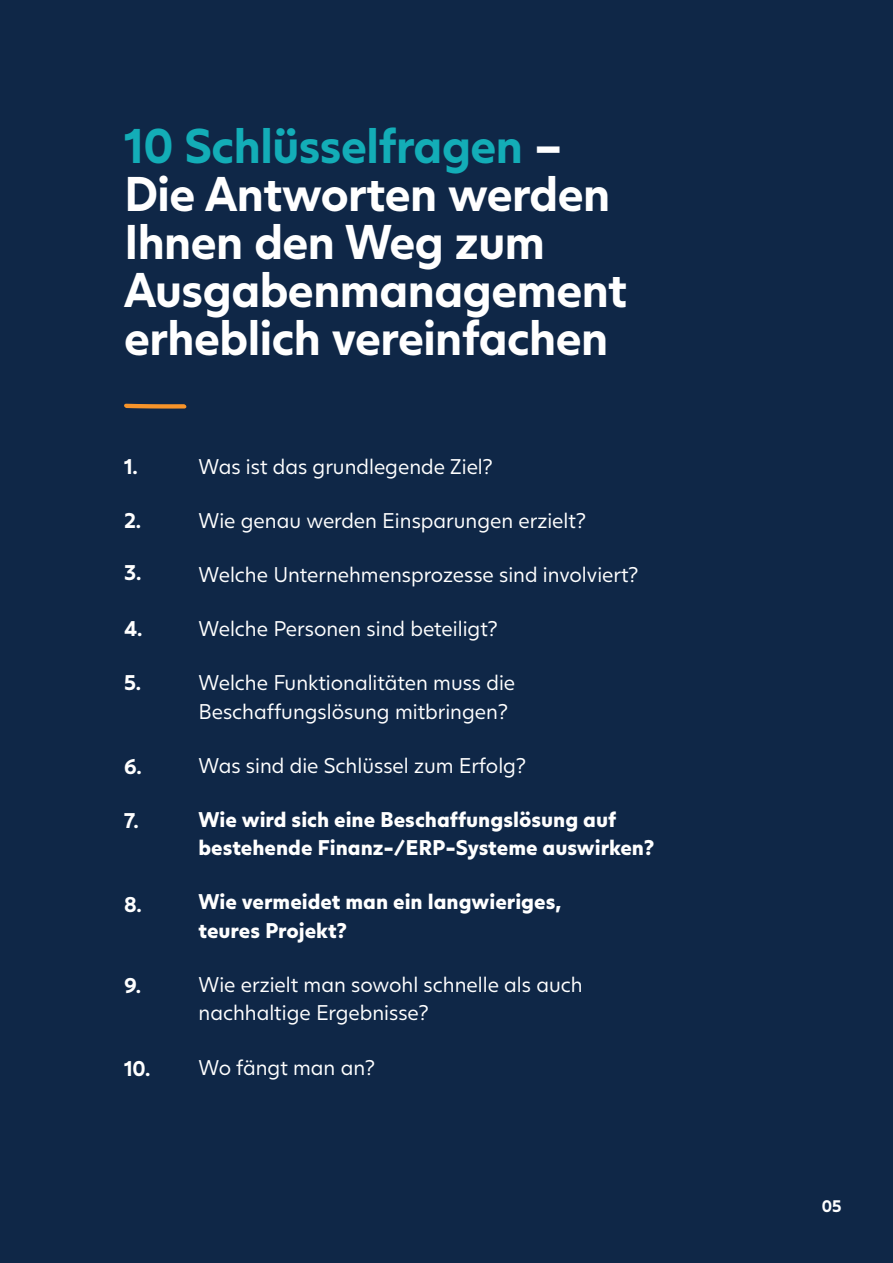
<style>
.page{position:relative;width:893px;height:1263px;background:#0f2747}
.page>*{position:absolute;margin:0;border:0;box-sizing:border-box;transform-origin:0 0}
.t1{font:700 48px/48px "Juli Sans";letter-spacing:-.01em;color:#fff}
.t2{font:21px/28.5px "Juli Sans";color:#fff}
.t3{font:900 21px/28.5px "Juli Sans";color:#fff}
.t4{font:700 21px "Juli Sans";color:#fff}
.t5{font:700 16.5px "Juli Sans";color:#fff}
.s1{color:#13adb7}
</style>
<div class="page">
<svg style="left:124px;top:404px;width:62px;height:5px"></svg>
<h1 class="t1" style="left:124px;top:116px;width:505px"><span class="s1">10 Schlüsselfragen</span> –<br>Die Antworten werden<br>Ihnen den Weg zum<br>Ausgabenmanagement erheblich vereinfachen</h1>
<p class="t4" style="left:124px;top:449px;width:15px">1.</p>
<p class="t4" style="left:124px;top:503px;width:19px">2.</p>
<p class="t4" style="left:124px;top:555px;width:19px">3.</p>
<p class="t4" style="left:124px;top:611px;width:20px">4.</p>
<p class="t4" style="left:124px;top:664px;width:19px">5.</p>
<p class="t4" style="left:124px;top:749px;width:19px">6.</p>
<p class="t4" style="left:124px;top:802px;width:16px">7.</p>
<p class="t4" style="left:124px;top:887px;width:19px">8.</p>
<p class="t4" style="left:124px;top:968px;width:18px">9.</p>
<p class="t4" style="left:124px;top:1051px;width:28px">10.</p>
<p class="t2" style="left:198px;top:451px;width:296px">Was ist das grundlegende Ziel?</p>
<p class="t2" style="left:198px;top:505px;width:389px">Wie genau werden Einsparungen erzielt?</p>
<p class="t2" style="left:198px;top:559px;width:441px">Welche Unternehmensprozesse sind involviert?</p>
<p class="t2" style="left:198px;top:613px;width:301px">Welche Personen sind beteiligt?</p>
<p class="t2" style="left:198px;top:667px;width:318px">Welche Funktionalitäten muss die<br>Beschaffungslösung mitbringen?</p>
<p class="t2" style="left:198px;top:750px;width:329px">Was sind die Schlüssel zum Erfolg?</p>
<p class="t3" style="left:198px;top:803px;width:457px">Wie wird sich eine Beschaffungslösung auf bestehende Finanz-/ERP-Systeme auswirken?</p>
<p class="t3" style="left:198px;top:885px;width:365px">Wie vermeidet man ein langwieriges, teures Projekt?</p>
<p class="t2" style="left:198px;top:969px;width:386px">Wie erzielt man sowohl schnelle als auch nachhaltige Ergebnisse?</p>
<p class="t2" style="left:198px;top:1051px;width:178px">Wo fängt man an?</p>
<p class="t5" style="left:822px;top:1192px;width:21px">05</p>
</div>
